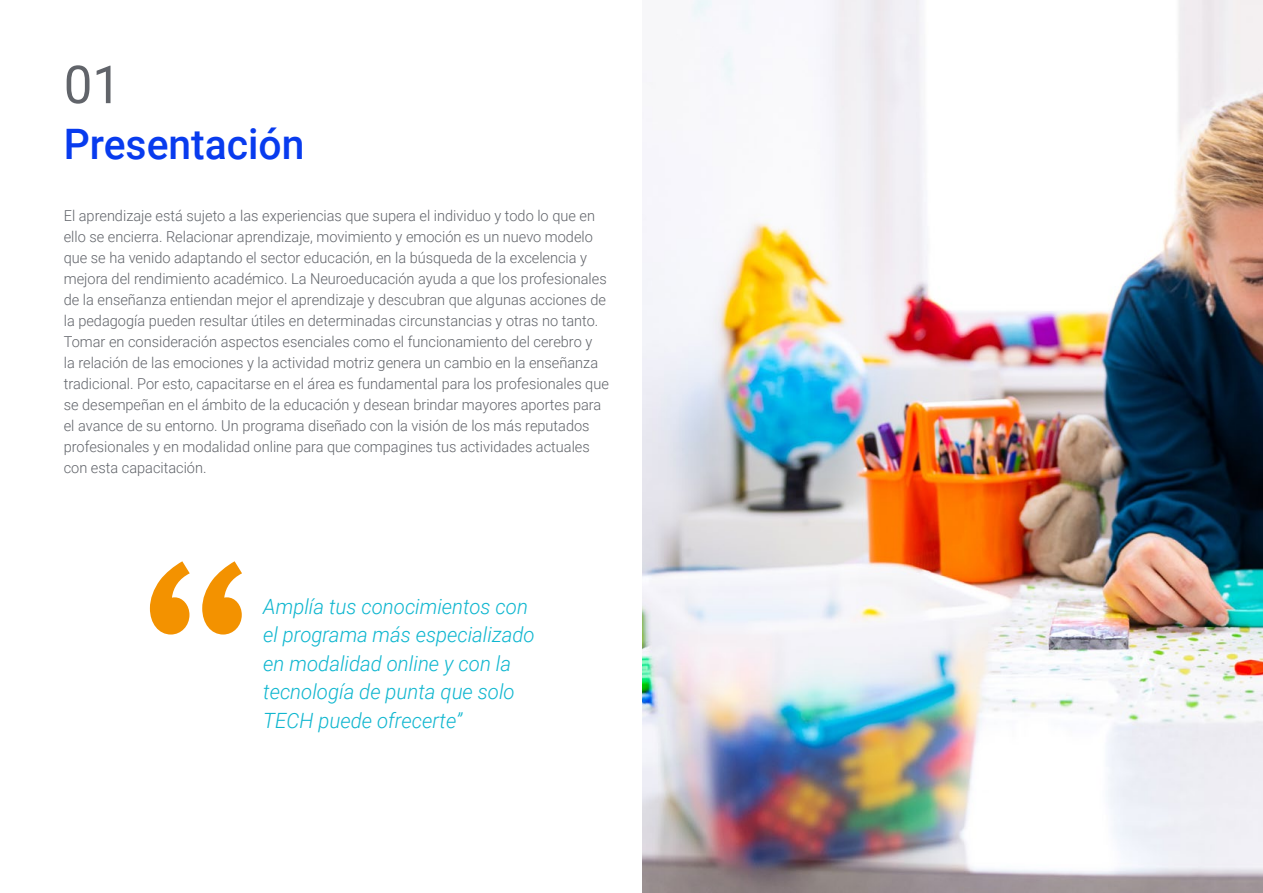
<style>
.page{position:relative;width:1263px;height:893px;background:#fff}
.page>*{position:absolute;margin:0;border:0;box-sizing:border-box;transform-origin:0 0}
.t1{font:52.5px "Roboto";color:#61646a}
.t2{font:500 42px "Roboto";color:#083bee}
.t3{font:italic 300 21px/28.5px "Roboto";color:#0fb6cf}
.t4{font:300 15px/21px "Roboto";color:#61646a}
</style>
<div class="page">
<svg style="left:150px;top:561px;width:92px;height:73px"></svg>
<img style="left:642px;top:0;width:621px;height:893px">
<h1 class="t1" style="left:64px;top:48px;width:59px">01</h1>
<h2 class="t2" style="left:64px;top:115px;width:242px">Presentación</h2>
<p class="t4" style="left:64px;top:205px;width:547px">El aprendizaje está sujeto a las experiencias que supera el individuo y todo lo que en ello se encierra. Relacionar aprendizaje, movimiento y emoción es un nuevo modelo que se ha venido adaptando el sector educación, en la búsqueda de la excelencia y mejora del rendimiento académico. La Neuroeducación ayuda a que los profesionales de la enseñanza entiendan mejor el aprendizaje y descubran que algunas acciones de la pedagogía pueden resultar útiles en determinadas circunstancias y otras no tanto.<br>Tomar en consideración aspectos esenciales como el funcionamiento del cerebro y<br>la relación de las emociones y la actividad motriz genera un cambio en la enseñanza tradicional. Por esto, capacitarse en el área es fundamental para los profesionales que se desempeñan en el ámbito de la educación y desean brindar mayores aportes para el avance de su entorno. Un programa diseñado con la visión de los más reputados profesionales y en modalidad online para que compagines tus actividades actuales con esta capacitación.</p>
<h3 class="t3" style="left:263px;top:591px;width:273px">Amplía tus conocimientos con el programa más especializado en modalidad online y con la tecnología de punta que solo<br>TECH puede ofrecerte”</h3>
</div>
